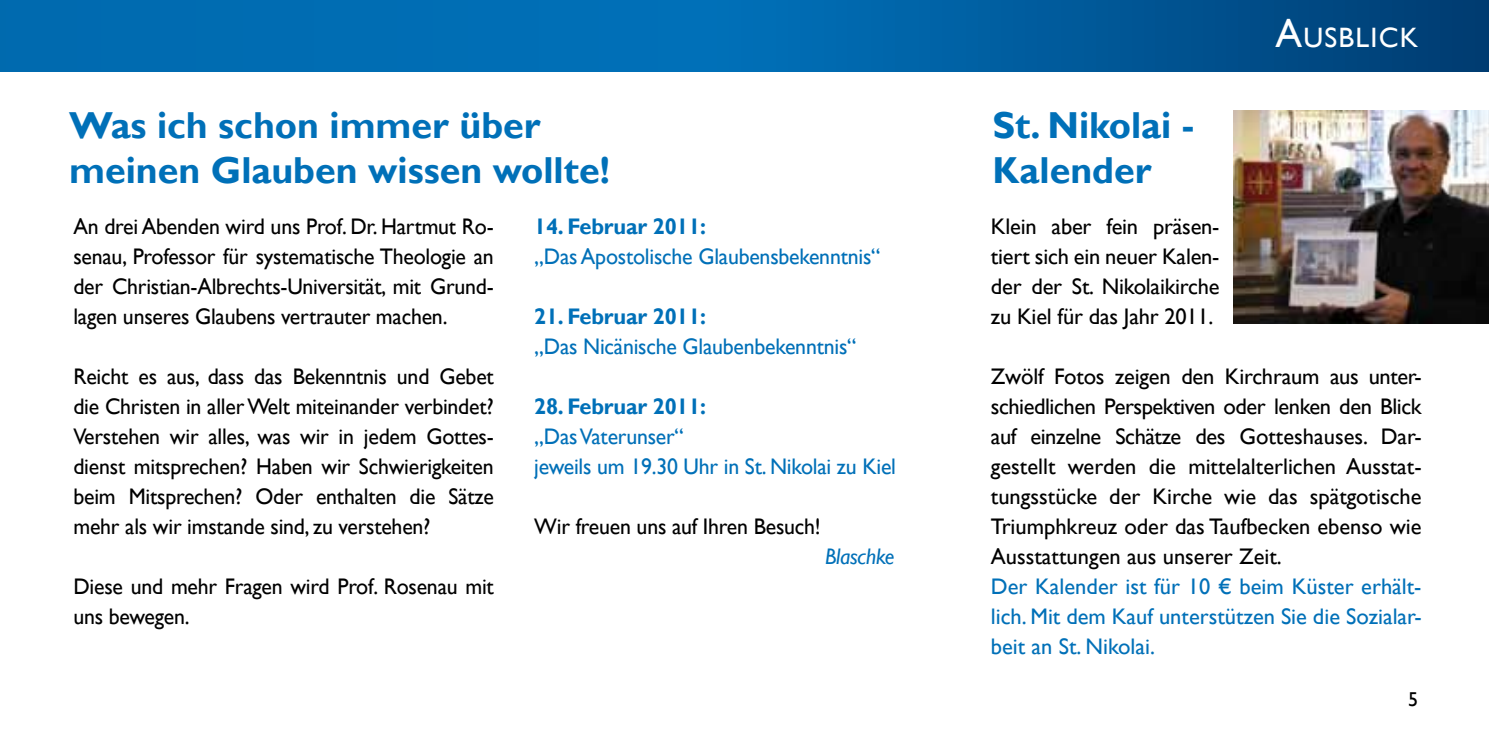
<style>
.page{position:relative;width:1489px;height:745px;background:#fff}
.page>*{position:absolute;margin:0;border:0;box-sizing:border-box;transform-origin:0 0}
.t1{font:700 37.5px/45px "Gill Sans";color:#0070b8}
.t2{font:28px "Gill Sans";letter-spacing:.045em;color:#fff}
.t3{font:22.5px/30px "Gill Sans";letter-spacing:-.01em;color:#000;text-align:justify}
.t4{font:22.5px/30px "Gill Sans";letter-spacing:-.01em;color:#0070b8}
.t5{font:700 22.5px "Gill Sans";letter-spacing:-.01em;color:#0070b8}
.t6{font:italic 22.5px "Gill Sans";letter-spacing:-.01em;color:#0070b8}
.t7{font:20px "Gill Sans";color:#000}
.s1{font-size:40px}
</style>
<div class="page">
<svg style="left:0;top:0;width:1488px;height:72px;background:#0061a4"></svg>
<img style="left:1233px;top:111px;width:255px;height:212px">
<h1 class="t1" style="left:69px;top:103px;width:542px">Was ich schon immer über meinen Glauben wissen wollte!</h1>
<p class="t3" style="left:73px;top:211px;width:422px">An drei Abenden wird uns Prof. Dr. Hartmut Ro&shy;senau, Professor für systematische Theologie an der Christian-Albrechts-Universität, mit Grund&shy;lagen unseres Glaubens vertrauter machen.</p>
<p class="t3" style="left:73px;top:361px;width:422px">Reicht es aus, dass das Bekenntnis und Gebet die Christen in aller Welt miteinander verbindet?<br>Verstehen wir alles, was wir in jedem Gottes&shy;dienst mitsprechen? Haben wir Schwierigkeiten beim Mitsprechen? Oder enthalten die Sätze mehr als wir imstande sind, zu verstehen?</p>
<p class="t5" style="left:534px;top:212px;width:173px">14. Februar 2011:</p>
<p class="t4" style="left:534px;top:241px;width:348px">„Das Apostolische Glaubensbekenntnis“</p>
<p class="t5" style="left:534px;top:302px;width:173px">21. Februar 2011:</p>
<p class="t4" style="left:534px;top:331px;width:324px">„Das Nicänische Glaubenbekenntnis“</p>
<p class="t5" style="left:534px;top:392px;width:173px">28. Februar 2011:</p>
<p class="t4" style="left:534px;top:421px;width:363px">„Das Vaterunser“<br>jeweils um 19.30 Uhr in St. Nikolai zu Kiel</p>
<p class="t3" style="left:534px;top:511px;width:288px">Wir freuen uns auf Ihren Besuch!</p>
<p class="t6" style="left:825px;top:543px;width:71px">Blaschke</p>
<p class="t3" style="left:73px;top:571px;width:422px">Diese und mehr Fragen wird Prof. Rosenau mit uns bewegen.</p>
<h1 class="t1" style="left:992px;top:103px;width:203px">St. Nikolai -<br>Kalender</h1>
<p class="t2" style="left:1275px;top:21px;width:142px"><span class="s1">A</span>USBLICK</p>
<p class="t3" style="left:990px;top:211px;width:230px">Klein aber fein präsen&shy;tiert sich ein neuer Kalen&shy;der der St. Nikolaikirche zu Kiel für das Jahr 2011.</p>
<p class="t3" style="left:990px;top:361px;width:432px">Zwölf Fotos zeigen den Kirchraum aus unter&shy;schiedlichen Perspektiven oder lenken den Blick auf einzelne Schätze des Gotteshauses. Dar&shy;gestellt werden die mittelalterlichen Ausstat&shy;tungsstücke der Kirche wie das spätgotische Triumphkreuz oder das Taufbecken ebenso wie Ausstattungen aus unserer Zeit.</p>
<p class="t4" style="left:990px;top:571px;width:432px;text-align:justify">Der Kalender ist für 10 € beim Küster erhält&shy;lich. Mit dem Kauf unterstützen Sie die Sozialar&shy;beit an St. Nikolai.</p>
<p class="t7" style="left:1407px;top:686px;width:11px">5</p>
</div>
